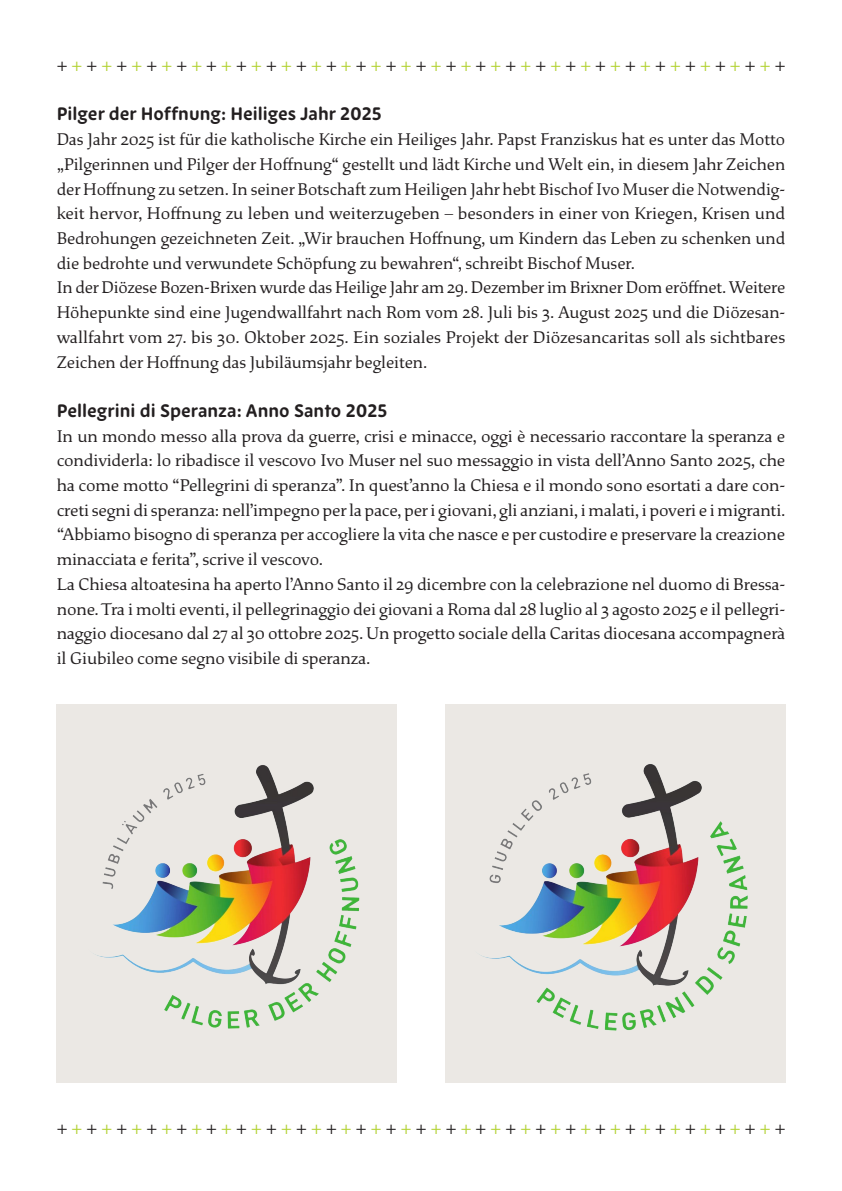
<style>
.page{position:relative;width:842px;height:1191px;background:#fff}
.page>*{position:absolute;margin:0;border:0;box-sizing:border-box;transform-origin:0 0}
.t1{font:20px "Study VF";color:#231f20}
.t2{font:18px/24.8px "Study VF";letter-spacing:-.01em;color:#231f20}
.t3{font:700 18px "New Zen";color:#231f20}
.s1{color:#b3d234}
</style>
<div class="page">
<div style="left:57px;top:704px;width:340px;height:379px;background:#ebe8e4"></div>
<div style="left:445px;top:704px;width:340px;height:379px;background:#ebe8e4"></div>
<img style="left:95px;top:765px;width:265px;height:264px">
<img style="left:481px;top:764px;width:267px;height:267px">
<p class="t1" style="left:57px;top:53px;width:730px">+<span class="s1">+</span>+<span class="s1">+</span>+<span class="s1">+</span>+<span class="s1">+</span>+<span class="s1">+</span>+<span class="s1">+</span>+<span class="s1">+</span>+<span class="s1">+</span>+<span class="s1">+</span>+<span class="s1">+</span>+<span class="s1">+</span>+<span class="s1">+</span>+<span class="s1">+</span>+<span class="s1">+</span>+<span class="s1">+</span>+<span class="s1">+</span>+<span class="s1">+</span>+<span class="s1">+</span>+<span class="s1">+</span>+<span class="s1">+</span>+<span class="s1">+</span>+<span class="s1">+</span>+<span class="s1">+</span>+<span class="s1">+</span>+</p>
<p class="t3" style="left:57px;top:103px;width:327px">Pilger der Hoffnung: Heiliges Jahr 2025</p>
<p class="t2" style="left:57px;top:127px;width:730px">Das Jahr 2025 ist für die katholische Kirche ein Heiliges Jahr. Papst Franziskus hat es unter das Motto „Pilgerinnen und Pilger der Hoffnung“ gestellt und lädt Kirche und Welt ein, in diesem Jahr Zeichen der Hoffnung zu setzen. In seiner Botschaft zum Heiligen Jahr hebt Bischof Ivo Muser die Notwendig&shy;keit hervor, Hoffnung zu leben und weiterzugeben – besonders in einer von Kriegen, Krisen und Bedrohungen gezeichneten Zeit. „Wir brauchen Hoffnung, um Kindern das Leben zu schenken und die bedrohte und verwundete Schöpfung zu bewahren“, schreibt Bischof Muser.<br>In der Diözese Bozen-Brixen wurde das Heilige Jahr am 29. Dezember im Brixner Dom eröffnet. Weitere Höhepunkte sind eine Jugendwallfahrt nach Rom vom 28. Juli bis 3. August 2025 und die Diözesan&shy;wallfahrt vom 27. bis 30. Oktober 2025. Ein soziales Projekt der Diözesancaritas soll als sichtbares Zeichen der Hoffnung das Jubiläumsjahr begleiten.</p>
<p class="t3" style="left:57px;top:399px;width:332px">Pellegrini di Speranza: Anno Santo 2025</p>
<p class="t2" style="left:57px;top:424px;width:730px">In un mondo messo alla prova da guerre, crisi e minacce, oggi è necessario raccontare la speranza e condividerla: lo ribadisce il vescovo Ivo Muser nel suo messaggio in vista dell’Anno Santo 2025, che ha come motto “Pellegrini di speranza”. In quest’anno la Chiesa e il mondo sono esortati a dare con&shy;creti segni di speranza: nell’impegno per la pace, per i giovani, gli anziani, i malati, i poveri e i migranti. “Abbiamo bisogno di speranza per accogliere la vita che nasce e per custodire e preservare la creazione minacciata e ferita”, scrive il vescovo.<br>La Chiesa altoatesina ha aperto l’Anno Santo il 29 dicembre con la celebrazione nel duomo di Bressa&shy;none. Tra i molti eventi, il pellegrinaggio dei giovani a Roma dal 28 luglio al 3 agosto 2025 e il pellegri&shy;naggio diocesano dal 27 al 30 ottobre 2025. Un progetto sociale della Caritas diocesana accompagnerà il Giubileo come segno visibile di speranza.</p>
<p class="t1" style="left:57px;top:1115px;width:730px">+<span class="s1">+</span>+<span class="s1">+</span>+<span class="s1">+</span>+<span class="s1">+</span>+<span class="s1">+</span>+<span class="s1">+</span>+<span class="s1">+</span>+<span class="s1">+</span>+<span class="s1">+</span>+<span class="s1">+</span>+<span class="s1">+</span>+<span class="s1">+</span>+<span class="s1">+</span>+<span class="s1">+</span>+<span class="s1">+</span>+<span class="s1">+</span>+<span class="s1">+</span>+<span class="s1">+</span>+<span class="s1">+</span>+<span class="s1">+</span>+<span class="s1">+</span>+<span class="s1">+</span>+<span class="s1">+</span>+<span class="s1">+</span>+</p>
</div>
